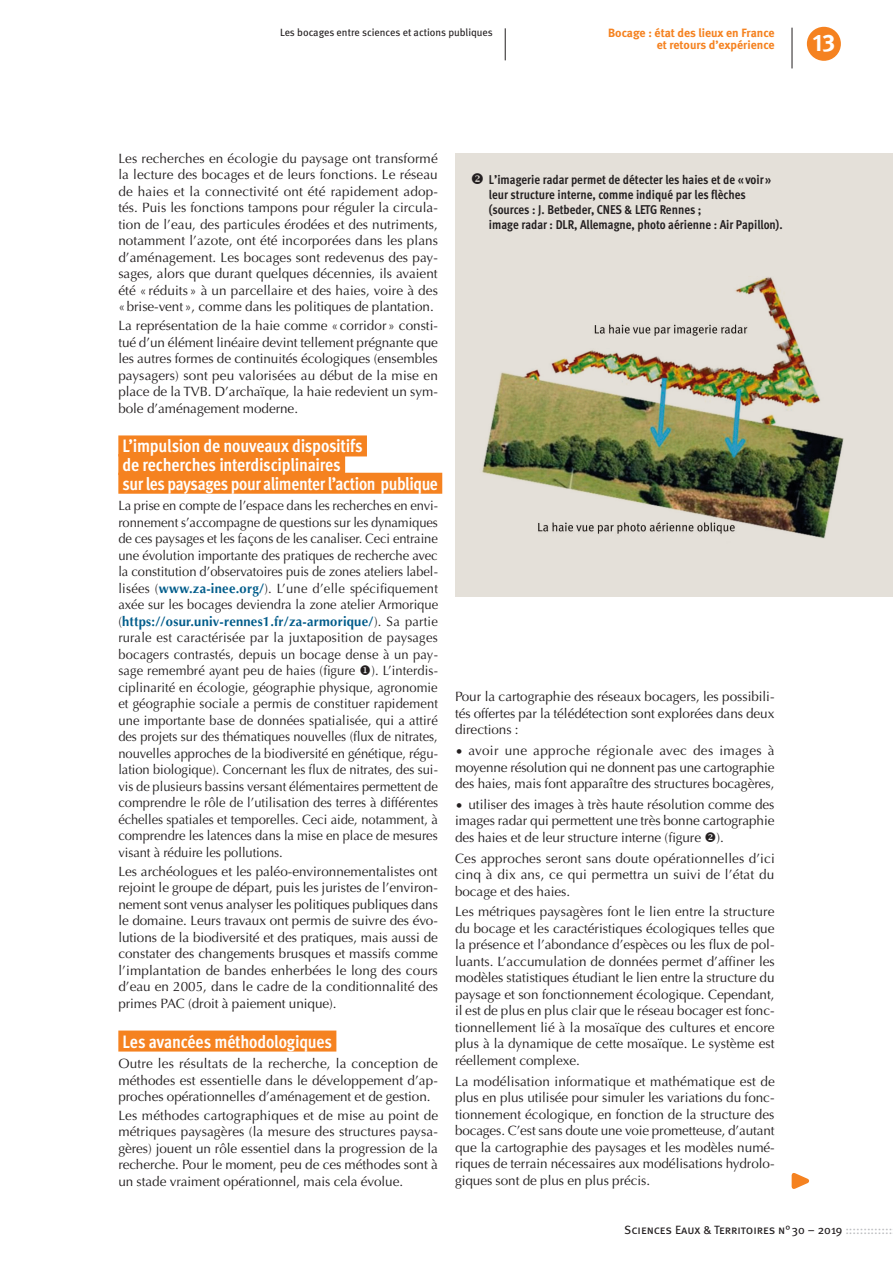
<style>
.page{position:relative;width:893px;height:1263px;background:#fff}
.page>*{position:absolute;margin:0;border:0;box-sizing:border-box;transform-origin:0 0}
.t1{font:24px "Meta Bold Caps Expert";color:#fff}
.t2{font:700 18px "Meta Cond OT";letter-spacing:-.015em;color:#fff}
.t3{font:13.5px/16.5px "Optima";letter-spacing:-.005em;color:#231f20;text-align:justify}
.t4{font:13.5px/16.5px "Optima";letter-spacing:-.005em;color:#231f20;text-align:justify;scale:.96 1}
.titre_figure{font:700 12.75px/15px "Meta Cond OT";color:#231f20}
.t5{font:700 12px/12px "Meta";color:#f58220;text-align:right}
.t6{font:12px "Meta Book Caps";color:#231f20}
.roulette_article{font:10.5px "Meta Book LF";color:#231f20}
.s1{font-weight:700;color:#005c8a}
.s2{color:#bcbdc0}
</style>
<div class="page">
<hr style="left:505px;top:28px;width:1px;height:32px;background:#231f20">
<div style="left:118px;top:435px;width:249px;height:21px;background:#f58220"></div>
<div style="left:118px;top:454px;width:227px;height:21px;background:#f58220"></div>
<div style="left:118px;top:473px;width:324px;height:21px;background:#f58220"></div>
<div style="left:118px;top:1030px;width:218px;height:21px;background:#f58220"></div>
<div style="left:455px;top:153px;width:438px;height:444px;background:#e4e0d9"></div>
<svg style="left:791px;top:1173px;width:19px;height:16px"></svg>
<img style="left:482px;top:277px;width:361px;height:262px">
<div style="left:807px;top:27px;width:34px;height:34px;background:#f58220;border-radius:50%"></div>
<hr style="left:792px;top:28px;width:1px;height:40px;background:#231f20">
<p class="roulette_article" style="left:280px;top:26px;width:214px">Les bocages entre sciences et actions publiques</p>
<p class="t5" style="left:608px;top:27px;width:168px">Bocage : état des lieux en France et retours d’expérience</p>
<h1 class="t1" style="left:813px;top:28px;width:24px">13</h1>
<p class="t3" style="left:118px;top:150px;width:321px">Les recherches en écologie du paysage ont transformé la lecture des bocages et de leurs fonctions. Le réseau de haies et la connectivité ont été rapidement adop&shy;tés. Puis les fonctions tampons pour réguler la circula&shy;tion de l’eau, des particules érodées et des nutriments, notamment l’azote, ont été incorporées dans les plans d’aménagement. Les bocages sont redevenus des pay&shy;sages, alors que durant quelques décennies, ils avaient été « réduits » à un parcellaire et des haies, voire à des «brise-vent», comme dans les politiques de plantation.</p>
<p class="t3" style="left:118px;top:317px;width:321px">La représentation de la haie comme «corridor » consti&shy;tué d’un élément linéaire devint tellement prégnante que les autres formes de continuités écologiques (ensembles paysagers) sont peu valorisées au début de la mise en place de la TVB. D’archaïque, la haie redevient un sym&shy;bole d’aménagement moderne.</p>
<h1 class="t2" style="left:123px;top:435px;width:242px">L’impulsion de nouveaux dispositifs</h1>
<h1 class="t2" style="left:123px;top:453px;width:220px">de recherches interdisciplinaires</h1>
<h1 class="t2" style="left:123px;top:472px;width:317px">sur les paysages pour alimenter l’action publique</h1>
<p class="t4" style="left:118px;top:498px;width:335px">La prise en compte de l’espace dans les recherches en envi&shy;ronnement s’accompagne de questions sur les dynamiques de ces paysages et les façons de les canaliser. Ceci entraine une évolution importante des pratiques de recherche avec la constitution d’observatoires puis de zones ateliers label&shy;lisées (<span class="s1">www.za-inee.org/</span>). L’une d’elle spécifiquement axée sur les bocages deviendra la zone atelier Armorique (<span class="s1">https://osur.univ-rennes1.fr/za-armorique/</span>). Sa partie rurale est caractérisée par la juxtaposition de paysages bocagers contrastés, depuis un bocage dense à un pay&shy;sage remembré ayant peu de haies (figure ◆). L’interdis&shy;ciplinarité en écologie, géographie physique, agronomie et géographie sociale a permis de constituer rapidement une importante base de données spatialisée, qui a attiré des projets sur des thématiques nouvelles (flux de nitrates, nouvelles approches de la biodiversité en génétique, régu&shy;lation biologique). Concernant les flux de nitrates, des sui&shy;vis de plusieurs bassins versant élémentaires permettent de comprendre le rôle de l’utilisation des terres à différentes échelles spatiales et temporelles. Ceci aide, notamment, à comprendre les latences dans la mise en place de mesures visant à réduire les pollutions.</p>
<p class="t3" style="left:118px;top:863px;width:321px">Les archéologues et les paléo-environnementalistes ont rejoint le groupe de départ, puis les juristes de l’environ&shy;nement sont venus analyser les politiques publiques dans le domaine. Leurs travaux ont permis de suivre des évo&shy;lutions de la biodiversité et des pratiques, mais aussi de constater des changements brusques et massifs comme l’implantation de bandes enherbées le long des cours d’eau en 2005, dans le cadre de la conditionnalité des primes PAC (droit à paiement unique).</p>
<h1 class="t2" style="left:123px;top:1030px;width:211px">Les avancées méthodologiques</h1>
<p class="t3" style="left:118px;top:1056px;width:321px">Outre les résultats de la recherche, la conception de méthodes est essentielle dans le développement d’ap&shy;proches opérationnelles d’aménagement et de gestion.</p>
<p class="t3" style="left:118px;top:1107px;width:321px">Les méthodes cartographiques et de mise au point de métriques paysagères (la mesure des structures paysa&shy;gères) jouent un rôle essentiel dans la progression de la recherche. Pour le moment, peu de ces méthodes sont à un stade vraiment opérationnel, mais cela évolue.</p>
<p class="titre_figure" style="left:489px;top:173px;width:295px;text-indent:-18px">❖ L’imagerie radar permet de détecter les haies et de «voir» leur structure interne, comme indiqué par les flèches (sources : J. Betbeder, CNES &amp; LETG Rennes ;<br>image radar : DLR, Allemagne, photo aérienne : Air Papillon).</p>
<p class="t3" style="left:455px;top:689px;width:321px">Pour la cartographie des réseaux bocagers, les possibili&shy;tés offertes par la télédétection sont explorées dans deux directions :</p>
<p class="t3" style="left:455px;top:742px;width:321px">• avoir une approche régionale avec des images à moyenne résolution qui ne donnent pas une cartographie des haies, mais font apparaître des structures bocagères,</p>
<p class="t3" style="left:455px;top:796px;width:321px">• utiliser des images à très haute résolution comme des images radar qui permettent une très bonne cartographie des haies et de leur structure interne (figure ❖).</p>
<p class="t3" style="left:455px;top:850px;width:321px">Ces approches seront sans doute opérationnelles d’ici cinq à dix ans, ce qui permettra un suivi de l’état du bocage et des haies.</p>
<p class="t3" style="left:455px;top:904px;width:321px">Les métriques paysagères font le lien entre la structure du bocage et les caractéristiques écologiques telles que la présence et l’abondance d’espèces ou les flux de pol&shy;luants. L’accumulation de données permet d’affiner les modèles statistiques étudiant le lien entre la structure du paysage et son fonctionnement écologique. Cependant, il est de plus en plus clair que le réseau bocager est fonc&shy;tionnellement lié à la mosaïque des cultures et encore plus à la dynamique de cette mosaïque. Le système est réellement complexe.</p>
<p class="t3" style="left:455px;top:1073px;width:321px">La modélisation informatique et mathématique est de plus en plus utilisée pour simuler les variations du fonc&shy;tionnement écologique, en fonction de la structure des bocages. C’est sans doute une voie prometteuse, d’autant que la cartographie des paysages et les modèles numé&shy;riques de terrain nécessaires aux modélisations hydrolo&shy;giques sont de plus en plus précis.</p>
<p class="t6" style="left:624px;top:1223px;width:270px">Sciences Eaux &amp; Territoires n°30 – 2019 <span class="s2">:::::::::::::</span></p>
</div>
